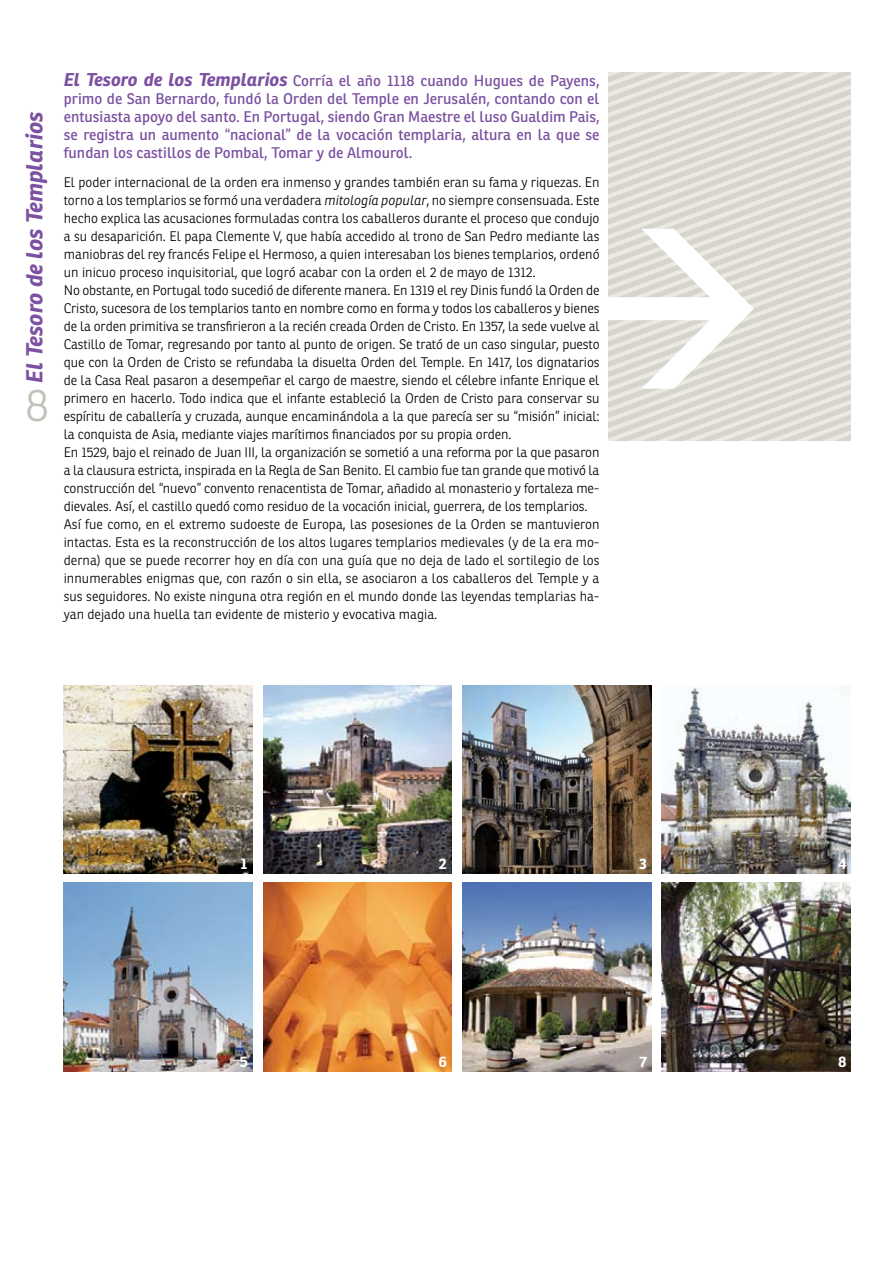
<style>
.page{position:relative;width:893px;height:1263px;background:#fff}
.page>*{position:absolute;margin:0;border:0;box-sizing:border-box;transform-origin:0 0}
.t1{font:300 45px "Ronnia Basic";color:#c3c2b9}
.t2{font:italic 700 22.5px "Ronnia Basic";color:#7c51a1}
.t3{font:15px/18px "Ronnia Basic Rg";color:#7c51a1;text-align:justify}
.t4{font:700 15px "Ronnia Basic";color:#fff}
.t5{font:300 13.5px/18px "Ronnia Basic";letter-spacing:-.01em;color:#000}
.s1{font-family:"Ronnia Basic";font-weight:700;font-style:italic;font-size:18px}
.s2{font-style:italic}
.s3{font-size:10.8px;color:#000}
</style>
<div class="page">
<svg style="left:608px;top:72px;width:242px;height:368px;background:#deddd6"></svg>
<svg style="left:608px;top:228px;width:147px;height:162px"></svg>
<img style="left:463px;top:685px;width:188px;height:188px">
<img style="left:662px;top:685px;width:188px;height:188px">
<img style="left:64px;top:685px;width:188px;height:188px">
<img style="left:263px;top:685px;width:189px;height:188px">
<img style="left:463px;top:883px;width:188px;height:188px">
<img style="left:662px;top:883px;width:188px;height:188px">
<img style="left:64px;top:883px;width:188px;height:188px">
<img style="left:263px;top:883px;width:189px;height:188px">
<h2 class="t2" style="left:20px;top:383px;width:273px;rotate:-90deg">El Tesoro de los Templarios</h2>
<h1 class="t1" style="left:26px;top:377px;width:25px">8</h1>
<p class="t3" style="left:64px;top:71px;width:537px"><span class="s1">El Tesoro de los Templarios</span> Corría el año 1118 cuando Hugues de Payens, primo de San Bernardo, fundó la Orden del Temple en Jerusalén, contando con el entusiasta apoyo del santo. En Portugal, siendo Gran Maestre el luso Gualdim Pais, se registra un aumento “nacional” de la vocación templaria, altura en la que se fundan los castillos de Pombal, Tomar y de Almourol.</p>
<p class="t5" style="left:64px;top:173px;width:537px">El poder internacional de la orden era inmenso y grandes también eran su fama y riquezas. En torno a los templarios se formó una verdadera <span class="s2">mitología popular</span>, no siempre consensuada. Este hecho explica las acusaciones formuladas contra los caballeros durante el proceso que condujo a su desaparición. El papa Clemente V, que había accedido al trono de San Pedro mediante las maniobras del rey francés Felipe el Hermoso, a quien interesaban los bienes templarios, ordenó un inicuo proceso inquisitorial, que logró acabar con la orden el 2 de mayo de 1312.<br>No obstante, en Portugal todo sucedió de diferente manera. En 1319 el rey Dinis fundó la Orden de Cristo, sucesora de los templarios tanto en nombre como en forma y todos los caballeros y bienes de la orden primitiva se transfirieron a la recién creada Orden de Cristo. En 1357, la sede vuelve al Castillo de Tomar, regresando por tanto al punto de origen. Se trató de un caso singular, puesto que con la Orden de Cristo se refundaba la disuelta Orden del Temple. En 1417, los dignatarios de la Casa Real pasaron a desempeñar el cargo de maestre, siendo el célebre infante Enrique el primero en hacerlo. Todo indica que el infante estableció la Orden de Cristo para conservar su espíritu de caballería y cruzada, aunque encaminándola a la que parecía ser su “misión” inicial: la conquista de Asia, mediante viajes marítimos financiados por su propia orden.<br>En 1529, bajo el reinado de Juan III, la organización se sometió a una reforma por la que pasaron a la clausura estricta, inspirada en la Regla de San Benito. El cambio fue tan grande que motivó la construcción del “nuevo” convento renacentista de Tomar, añadido al monasterio y fortaleza me&shy;dievales. Así, el castillo quedó como residuo de la vocación inicial, guerrera, de los templarios.<br>Así fue como, en el extremo sudoeste de Europa, las posesiones de la Orden se mantuvieron intactas. Esta es la reconstrucción de los altos lugares templarios medievales (y de la era mo&shy;derna) que se puede recorrer hoy en día con una guía que no deja de lado el sortilegio de los innumerables enigmas que, con razón o sin ella, se asociaron a los caballeros del Temple y a sus seguidores. No existe ninguna otra región en el mundo donde las leyendas templarias ha&shy;yan dejado una huella tan evidente de misterio y evocativa magia.</p>
<p class="t4" style="left:240px;top:854px;width:8px">1</p>
<p class="t4" style="left:439px;top:854px;width:10px">2</p>
<p class="t4" style="left:639px;top:854px;width:9px">3</p>
<p class="t4" style="left:838px;top:854px;width:10px">4</p>
<p class="t4" style="left:240px;top:1052px;width:10px">5</p>
<p class="t4" style="left:438px;top:1052px;width:10px">6</p>
<p class="t4" style="left:639px;top:1052px;width:9px">7<span class="s3">3</span></p>
<p class="t4" style="left:838px;top:1052px;width:10px">8</p>
</div>
